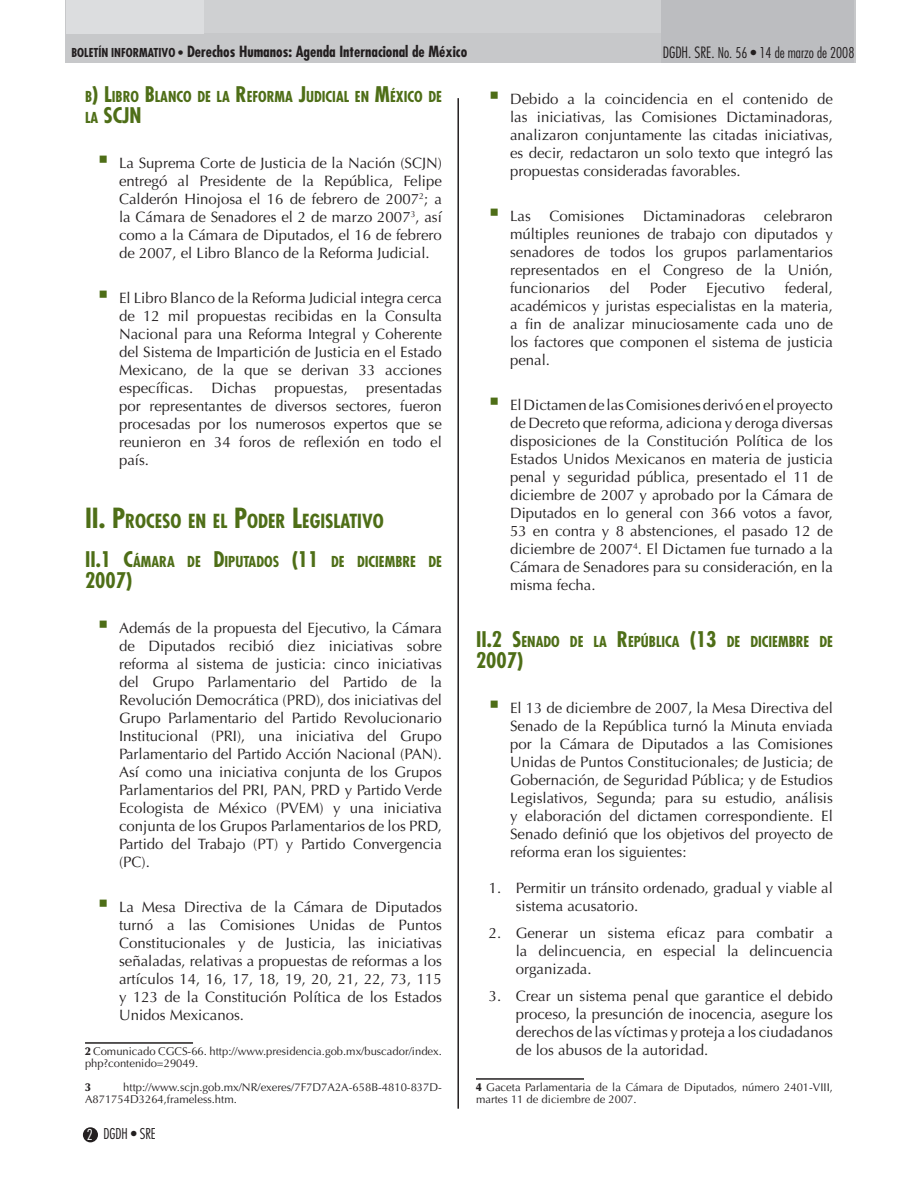
<style>
.page{position:relative;width:918px;height:1188px;background:#fff}
.page>*{position:absolute;margin:0;border:0;box-sizing:border-box;transform-origin:0 0}
.t1{font:700 condensed 21px "Futura";color:#4e6e17}
.t2{font:700 condensed 18.9px "Futura";color:#4e6e17}
.t3{font:15px/18px "Optima";color:#231f20;text-align:justify}
.t4{font:700 condensed 15px "Futura";color:#231f20}
.t5{font:700 condensed 14.7px "Futura";color:#4e6e17}
.t6{font:300 condensed 14.55px "Futura";color:#231f20}
.t7{font:300 condensed 14.55px "Futura";color:#fff}
.t8{font:11.25px/12px "Optima";color:#231f20}
.t9{font:900 11.25px "Optima";color:#231f20}
.s1{font-size:12px}
.s2{font-size:15.3px}
.s3{font-size:21px}
.s4{font-size:14.7px}
.s5{color:#4e6e17}
.s6{font-size:27px}
.s7{font-weight:900}
</style>
<div class="page">
<hr style="left:457px;top:98px;width:2px;height:1011px;background:#231f20">
<div style="left:65px;top:0;width:790px;height:63px;background:#c7c8ca"></div>
<div style="left:67px;top:0;width:786px;height:33px;background:#cfd0d2"></div>
<div style="left:661px;top:0;width:192px;height:63px;background:#bcbdc0"></div>
<div style="left:66px;top:0;width:138px;height:33px;background:#dcdddf"></div>
<div style="left:83px;top:1127px;width:15px;height:15px;background:#231f20;border-radius:50%"></div>
<hr style="left:85px;top:1042px;width:108px;height:2px;background:#231f20">
<hr style="left:476px;top:1078px;width:108px;height:2px;background:#231f20">
<p class="t4" style="left:71px;top:42px;width:397px"><span class="s1">BOLETÍN INFORMATIVO •</span> Derechos Humanos: Agenda Internacional de México</p>
<p class="t6" style="left:663px;top:44px;width:193px"><span class="s2">DGDH. SRE.</span> No. 56 • 14 de marzo de 2008</p>
<p class="t5" style="left:85px;top:87px;width:358px">B<span class="s3">) L</span>IBRO <span class="s3">B</span>LANCO DE LA <span class="s3">R</span>EFORMA <span class="s3">J</span>UDICIAL EN <span class="s3">M</span>ÉXICO DE</p>
<p class="t1" style="left:85px;top:102px;width:29px"><span class="s4">LA</span> SCJN</p>
<p class="t3" style="left:119px;top:154px;width:324px;text-indent:-21px"><span class="s5">▪</span> La Suprema Corte de Justicia de la Nación (SCJN) entregó al Presidente de la República, Felipe Calderón Hinojosa el 16 de febrero de 2007<sup>2</sup>; a la Cámara de Senadores el 2 de marzo 2007<sup>3</sup>, así como a la Cámara de Diputados, el 16 de febrero de 2007, el Libro Blanco de la Reforma Judicial.</p>
<p class="t3" style="left:119px;top:289px;width:324px;text-indent:-21px"><span class="s5">▪</span> El Libro Blanco de la Reforma Judicial integra cerca de 12 mil propuestas recibidas en la Consulta Nacional para una Reforma Integral y Coherente del Sistema de Impartición de Justicia en el Estado Mexicano, de la que se derivan 33 acciones específicas. Dichas propuestas, presentadas por representantes de diversos sectores, fueron procesadas por los numerosos expertos que se reunieron en 34 foros de reflexión en todo el país.</p>
<p class="t2" style="left:85px;top:509px;width:300px"><span class="s6">II. P</span>ROCESO EN EL <span class="s6">P</span>ODER <span class="s6">L</span>EGISLATIVO</p>
<p class="t5" style="left:85px;top:552px;width:358px"><span class="s3">II.1 C</span>ÁMARA DE <span class="s3">D</span>IPUTADOS <span class="s3">(11</span> DE DICIEMBRE DE</p>
<p class="t1" style="left:85px;top:567px;width:49px">2007)</p>
<p class="t3" style="left:119px;top:619px;width:324px;text-indent:-21px"><span class="s5">▪</span> Además de la propuesta del Ejecutivo, la Cámara de Diputados recibió diez iniciativas sobre reforma al sistema de justicia: cinco iniciativas del Grupo Parlamentario del Partido de la Revolución Democrática (PRD), dos iniciativas del Grupo Parlamentario del Partido Revolucionario Institucional (PRI), una iniciativa del Grupo Parlamentario del Partido Acción Nacional (PAN).<br>Así como una iniciativa conjunta de los Grupos Parlamentarios del PRI, PAN, PRD y Partido Verde Ecologista de México (PVEM) y una iniciativa conjunta de los Grupos Parlamentarios de los PRD, Partido del Trabajo (PT) y Partido Convergencia (PC).</p>
<p class="t3" style="left:119px;top:898px;width:324px;text-indent:-21px"><span class="s5">▪</span> La Mesa Directiva de la Cámara de Diputados turnó a las Comisiones Unidas de Puntos Constitucionales y de Justicia, las iniciativas señaladas, relativas a propuestas de reformas a los artículos 14, 16, 17, 18, 19, 20, 21, 22, 73, 115 y 123 de la Constitución Política de los Estados Unidos Mexicanos.</p>
<p class="t8" style="left:85px;top:1045px;width:358px"><span class="s7">2</span> Comunicado CGCS-66. http://www.presidencia.gob.mx/buscador/index. php?contenido=29049.</p>
<p class="t9" style="left:85px;top:1081px;width:7px">3</p>
<p class="t8" style="left:85px;top:1081px;width:358px;text-indent:38px">http://www.scjn.gob.mx/NR/exeres/7F7D7A2A-658B-4810-837D-<br>A871754D3264,frameless.htm.</p>
<p class="t7" style="left:87px;top:1126px;width:8px">2</p>
<p class="t6" style="left:103px;top:1125px;width:54px">DGDH • SRE</p>
<p class="t3" style="left:510px;top:90px;width:324px;text-indent:-21px"><span class="s5">▪</span> Debido a la coincidencia en el contenido de las iniciativas, las Comisiones Dictaminadoras, analizaron conjuntamente las citadas iniciativas, es decir, redactaron un solo texto que integró las propuestas consideradas favorables.</p>
<p class="t3" style="left:510px;top:207px;width:324px;text-indent:-21px"><span class="s5">▪</span> Las Comisiones Dictaminadoras celebraron múltiples reuniones de trabajo con diputados y senadores de todos los grupos parlamentarios representados en el Congreso de la Unión, funcionarios</p>
<p class="t3" style="left:510px;top:279px;width:324px;text-indent:275px">federal, académicos y juristas especialistas en la materia, a fin de analizar minuciosamente cada uno de los factores que componen el sistema de justicia penal.</p>
<p class="t3" style="left:510px;top:396px;width:324px;text-indent:-21px"><span class="s5">▪</span> El Dictamen de las Comisiones derivó en el proyecto de Decreto que reforma, adiciona y deroga diversas disposiciones de la Constitución Política de los Estados Unidos Mexicanos en materia de justicia penal y seguridad pública, presentado el 11 de diciembre de 2007 y aprobado por la Cámara de Diputados en lo general con 366 votos a favor, 53 en contra y 8 abstenciones, el pasado 12 de diciembre de 2007<sup>4</sup>. El Dictamen fue turnado a la Cámara de Senadores para su consideración, en la misma fecha.</p>
<p class="t3" style="left:610px;top:279px;width:22px">del</p>
<p class="t3" style="left:650px;top:279px;width:38px">Poder</p>
<p class="t3" style="left:706px;top:279px;width:60px">Ejecutivo</p>
<p class="t5" style="left:476px;top:632px;width:358px"><span class="s3">II.2 S</span>ENADO DE LA <span class="s3">R</span>EPÚBLICA <span class="s3">(13</span> DE DICIEMBRE DE</p>
<p class="t1" style="left:476px;top:647px;width:49px">2007)</p>
<p class="t3" style="left:510px;top:699px;width:324px;text-indent:-21px"><span class="s5">▪</span> El 13 de diciembre de 2007, la Mesa Directiva del Senado de la República turnó la Minuta enviada por la Cámara de Diputados a las Comisiones Unidas de Puntos Constitucionales; de Justicia; de Gobernación, de Seguridad Pública; y de Estudios Legislativos, Segunda; para su estudio, análisis y elaboración del dictamen correspondiente. El Senado definió que los objetivos del proyecto de reforma eran los siguientes:</p>
<p class="t3" style="left:516px;top:879px;width:319px;text-indent:-27px">1. Permitir un tránsito ordenado, gradual y viable al sistema acusatorio.</p>
<p class="t3" style="left:516px;top:924px;width:319px;text-indent:-27px">2. Generar un sistema eficaz para combatir a la delincuencia, en especial la delincuencia organizada.</p>
<p class="t3" style="left:516px;top:987px;width:319px;text-indent:-27px">3. Crear un sistema penal que garantice el debido proceso, la presunción de inocencia, asegure los derechos de las víctimas y proteja a los ciudadanos de los abusos de la autoridad.</p>
<p class="t8" style="left:476px;top:1081px;width:358px"><span class="s7">4</span> Gaceta Parlamentaria de la Cámara de Diputados, número 2401-VIII, martes 11 de diciembre de 2007.</p>
</div>
